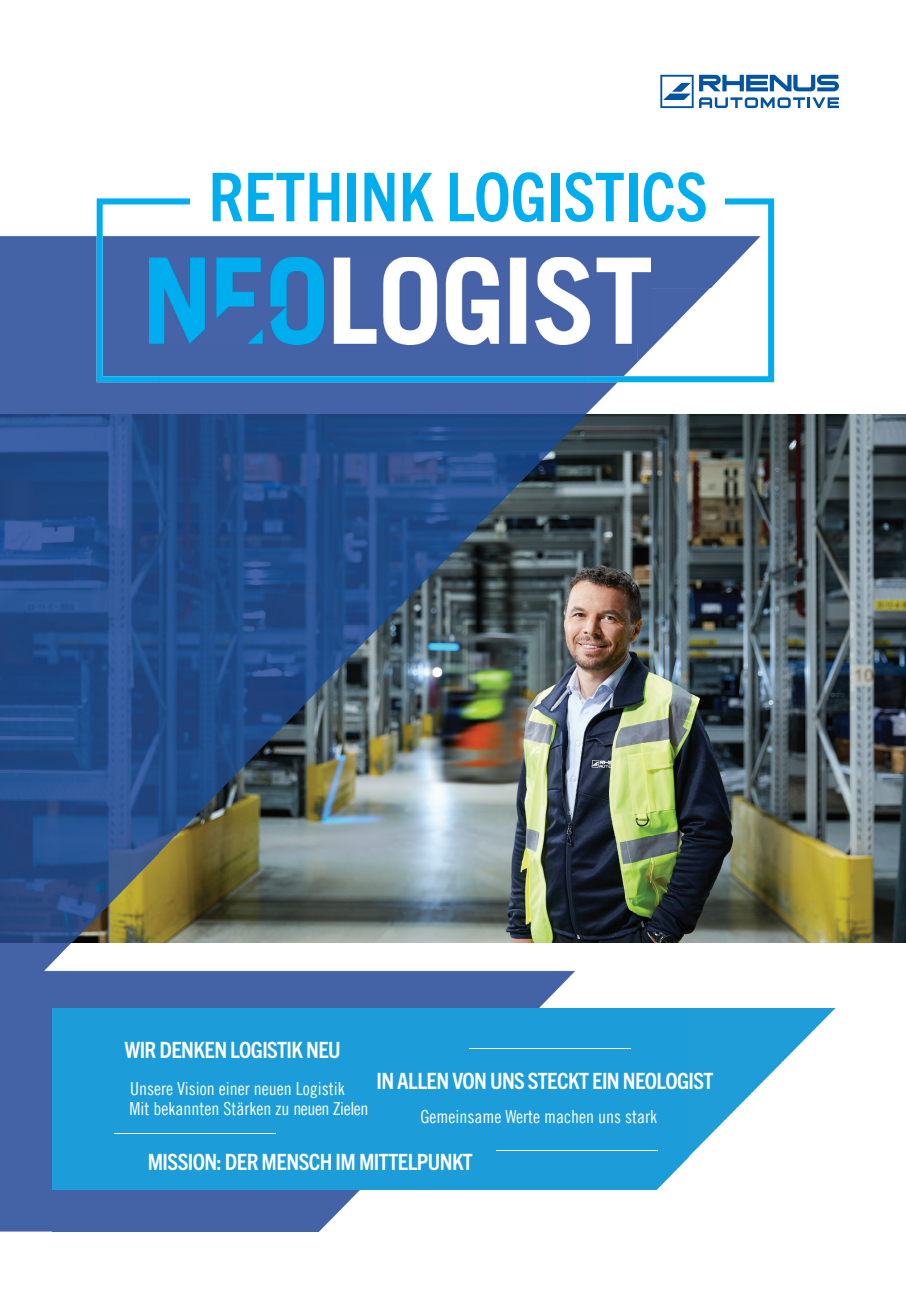
<style>
.page{position:relative;width:906px;height:1289px;background:#fff}
.page>*{position:absolute;margin:0;border:0;box-sizing:border-box;transform-origin:0 0}
.t1{font:700 condensed 67.5px "Trade Gothic Next LT Pro";color:#00aeef}
.t2{font:700 condensed 22.5px "Trade Gothic Next LT Pro";letter-spacing:-.025em;color:#fff}
.t3{font:18px/19.5px "Trade Gothic LT Pro Cn 18";color:#fff}
</style>
<div class="page">
<svg style="left:660px;top:75px;width:33px;height:33px"></svg>
<svg style="left:699px;top:75px;width:140px;height:16px"></svg>
<svg style="left:699px;top:97px;width:140px;height:11px"></svg>
<img style="left:159px;top:415px;width:747px;height:527px">
<img style="left:0;top:236px;width:159px;height:706px">
<img style="left:637px;top:288px;width:212px;height:127px">
<img style="left:159px;top:382px;width:478px;height:33px">
<img style="left:0;top:942px;width:424px;height:79px">
<img style="left:424px;top:942px;width:425px;height:66px">
<div style="left:0;top:1021px;width:53px;height:210px;background:#4463a7"></div>
<img style="left:53px;top:1189px;width:605px;height:42px">
<img style="left:49px;top:1008px;width:787px;height:181px">
<hr style="left:469px;top:1048px;width:161px;height:1px;background:#fff">
<hr style="left:114px;top:1133px;width:162px;height:1px;background:#fff">
<hr style="left:496px;top:1149px;width:162px;height:1px;background:#fff">
<svg style="left:97px;top:198px;width:677px;height:184px;fill:#4463a7"></svg>
<div style="left:190px;top:148px;width:534px;height:76px;background:#fff"></div>
<img style="left:150px;top:257px;width:500px;height:87px">
<h1 class="t1" style="left:208px;top:151px;width:501px">RETHINK LOGISTICS</h1>
<p class="t2" style="left:124px;top:1034px;width:218px">WIR DENKEN LOGISTIK NEU</p>
<p class="t2" style="left:376px;top:1065px;width:338px">IN ALLEN VON UNS STECKT EIN NEOLOGIST</p>
<p class="t3" style="left:420px;top:1106px;width:238px">Gemeinsame Werte machen uns stark</p>
<p class="t3" style="left:129px;top:1078px;width:240px">Unsere Vision einer neuen Logistik<br>Mit bekannten Stärken zu neuen Zielen</p>
<p class="t2" style="left:148px;top:1146px;width:327px">MISSION: DER MENSCH IM MITTELPUNKT</p>
</div>
